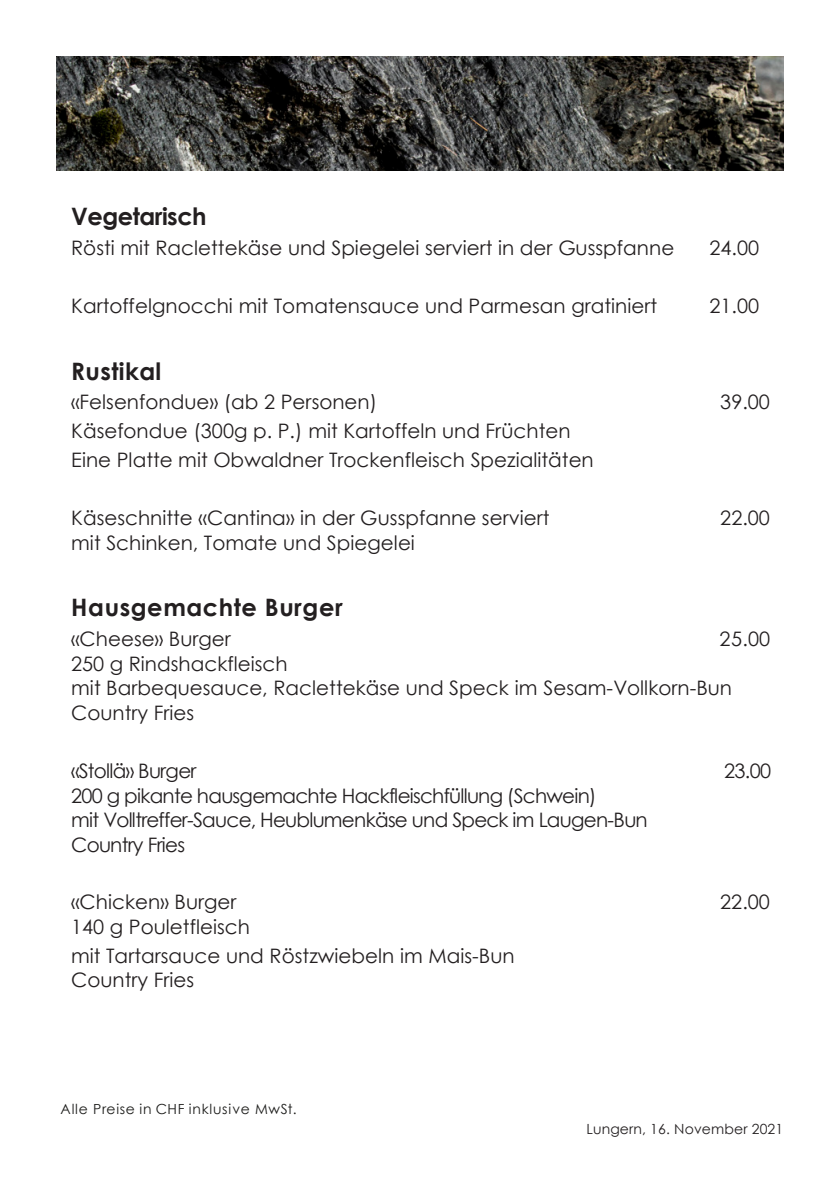
<style>
.page{position:relative;width:840px;height:1191px;background:#fff}
.page>*{position:absolute;margin:0;border:0;box-sizing:border-box;transform-origin:0 0}
.t1{font:700 24px "Century Gothic";letter-spacing:.02em;color:#231f20}
.t2{font:700 24px "Century Gothic";letter-spacing:-.02em;color:#231f20}
.t3{font:20px/24.4px "Century Gothic";color:#231f20}
.t4{font:20px/24.4px "Century Gothic";letter-spacing:-.035em;color:#231f20}
.t5{font:14px "Century Gothic";letter-spacing:.055em;color:#1d1d1b}
.t6{font:14px "Century Gothic";letter-spacing:.01em;color:#231f20}
</style>
<div class="page">
<img style="left:57px;top:57px;width:725px;height:113px">
<p class="t2" style="left:71px;top:198px;width:137px">Vegetarisch</p>
<p class="t3" style="left:71px;top:237px;width:604px">Rösti mit Raclettekäse und Spiegelei serviert in der Gusspfanne</p>
<p class="t3" style="left:709px;top:237px;width:51px">24.00</p>
<p class="t3" style="left:71px;top:295px;width:587px">Kartoffelgnocchi mit Tomatensauce und Parmesan gratiniert</p>
<p class="t3" style="left:709px;top:295px;width:51px">21.00</p>
<p class="t1" style="left:71px;top:353px;width:92px">Rustikal</p>
<p class="t3" style="left:71px;top:392px;width:307px">«Felsenfondue» (ab 2 Personen)</p>
<p class="t3" style="left:719px;top:392px;width:51px">39.00</p>
<p class="t3" style="left:71px;top:419px;width:523px;line-height:28.8px">Käsefondue (300g p. P.) mit Kartoffeln und Früchten<br>Eine Platte mit Obwaldner Trockenfleisch Spezialitäten</p>
<p class="t3" style="left:71px;top:507px;width:479px">Käseschnitte «Cantina» in der Gusspfanne serviert</p>
<p class="t3" style="left:719px;top:507px;width:51px">22.00</p>
<p class="t3" style="left:71px;top:532px;width:345px">mit Schinken, Tomate und Spiegelei</p>
<p class="t1" style="left:71px;top:589px;width:273px">Hausgemachte Burger</p>
<p class="t3" style="left:71px;top:629px;width:161px">«Cheese» Burger</p>
<p class="t3" style="left:719px;top:629px;width:52px">25.00</p>
<p class="t3" style="left:71px;top:653px;width:662px">250 g Rindshackfleisch<br>mit Barbequesauce, Raclettekäse und Speck im Sesam-Vollkorn-Bun<br>Country Fries</p>
<p class="t4" style="left:71px;top:760px;width:127px">«Stollä» Burger</p>
<p class="t3" style="left:724px;top:760px;width:48px">23.00</p>
<p class="t4" style="left:71px;top:785px;width:578px">200 g pikante hausgemachte Hackfleischfüllung (Schwein)<br>mit Volltreffer-Sauce, Heublumenkäse und Speck im Laugen-Bun<br>Country Fries</p>
<p class="t3" style="left:71px;top:891px;width:167px">«Chicken» Burger</p>
<p class="t3" style="left:719px;top:891px;width:51px">22.00</p>
<p class="t3" style="left:71px;top:914px;width:444px;line-height:29px">140 g Pouletfleisch<br>mit Tartarsauce und Röstzwiebeln im Mais-Bun</p>
<p class="t3" style="left:71px;top:969px;width:125px">Country Fries</p>
<p class="t5" style="left:61px;top:1103px;width:237px">Alle Preise in CHF inklusive MwSt.</p>
<p class="t6" style="left:586px;top:1124px;width:198px">Lungern, 16. November 2021</p>
</div>
